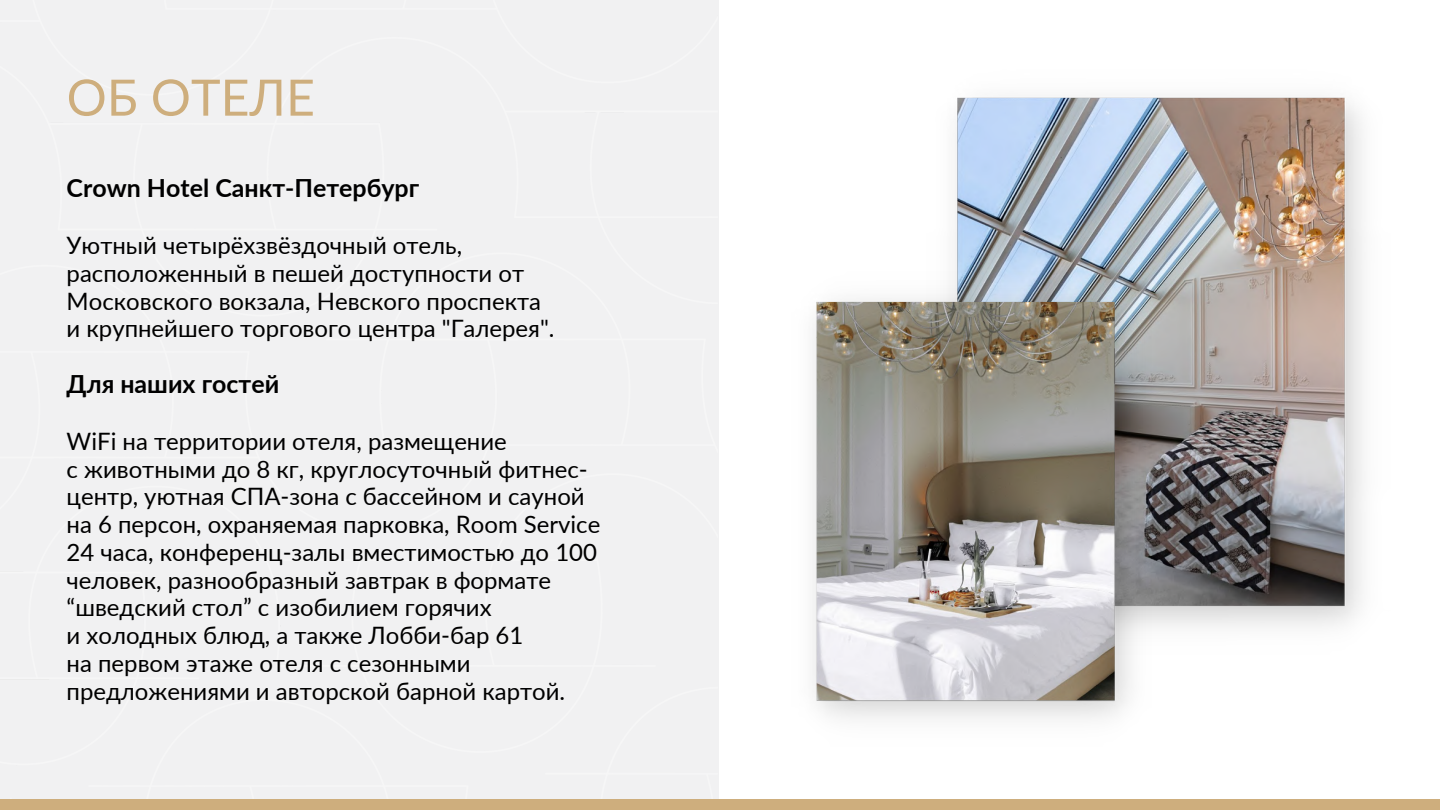
<style>
.page{position:relative;width:1440px;height:810px;background:#fff}
.page>*{position:absolute;margin:0;border:0;box-sizing:border-box;transform-origin:0 0}
.t1{font:50.2px "Lato";color:#ceae7d}
.t2{font:700 25px "Lato";color:#000}
.t3{font:24px/27.8px "Lato";color:#000}
</style>
<div class="page">
<img style="left:954px;top:97px;width:409px;height:531px">
<img style="left:812px;top:272px;width:339px;height:447px">
<div style="left:0;top:799px;width:1440px;height:11px;background:#ceae7d"></div>
<p class="t1" style="left:67px;top:66px;width:250px">ОБ ОТЕЛЕ</p>
<p class="t2" style="left:67px;top:172px;width:354px">Crown Hotel Санкт-Петербург</p>
<p class="t3" style="left:67px;top:231px;width:476px">Уютный четырёхзвёздочный отель, расположенный в пешей доступности от<br>Московского вокзала, Невского проспекта</p>
<h2 class="t3" style="left:67px;top:314px;width:489px">и крупнейшего торгового центра "Галерея".</h2>
<p class="t2" style="left:67px;top:368px;width:214px">Для наших гостей</p>
<p class="t3" style="left:67px;top:427px;width:442px">WiFi на территории отеля, размещение</p>
<p class="t3" style="left:67px;top:454px;width:535px">с животными до 8 кг, круглосуточный фитнес&shy;центр, уютная СПА-зона с бассейном и сауной на 6 персон, охраняемая парковка, Room Service 24 часа, конференц-залы вместимостью до 100 человек, разнообразный завтрак в формате “шведский стол” с изобилием горячих</p>
<p class="t3" style="left:67px;top:621px;width:458px">и холодных блюд, а также Лобби-бар 61</p>
<h1 class="t3" style="left:67px;top:649px;width:500px">на первом этаже отеля с сезонными предложениями и авторской барной картой.</h1>
</div>
